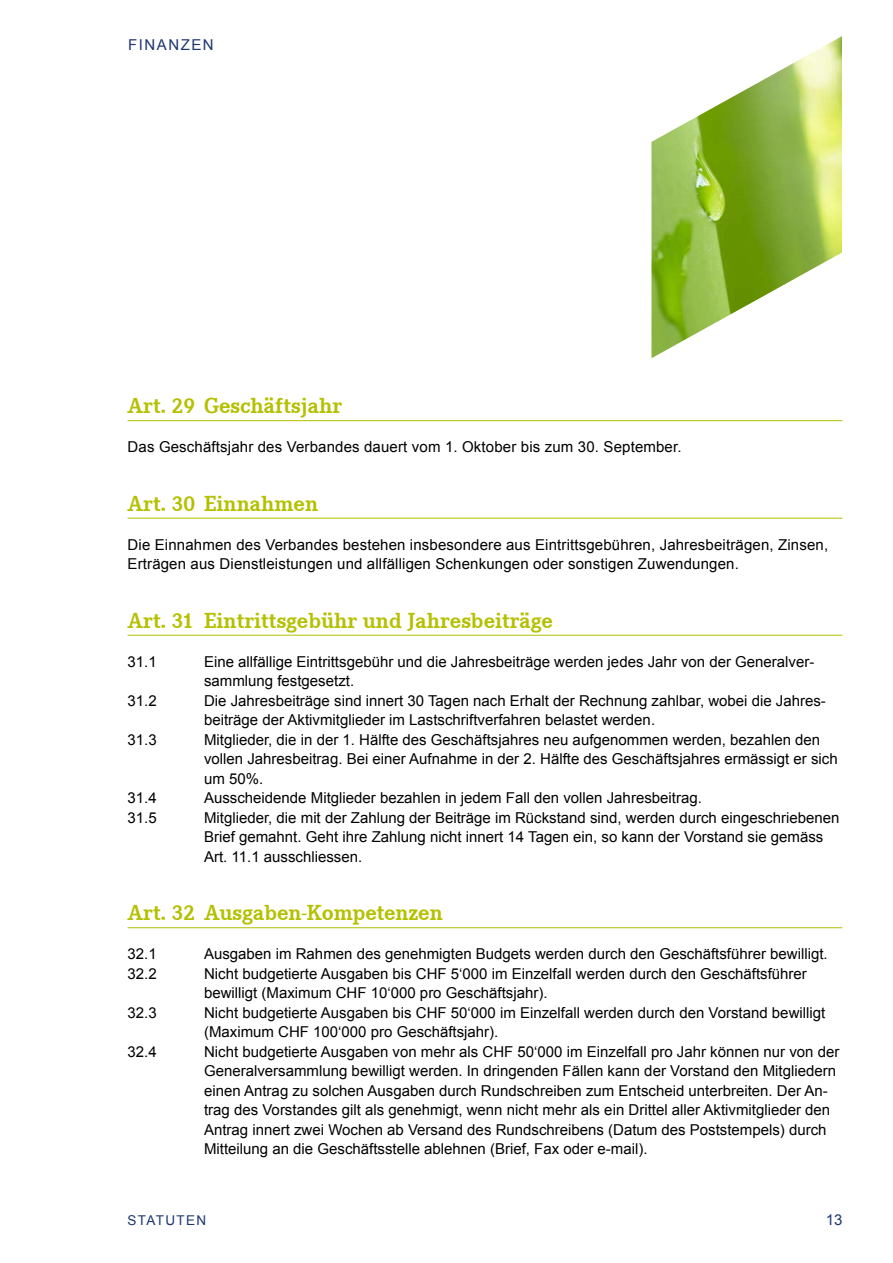
<style>
.page{position:relative;width:893px;height:1263px;background:#fff}
.page>*{position:absolute;margin:0;border:0;box-sizing:border-box;transform-origin:0 0}
.t1{font:700 22.5px "Corporate E";color:#b4c000}
.t2{font:15px/19.5px "Arial";color:#000}
.t3{font:15px "Arial";color:#1d376f}
.t4{font:13.5px "Arial";letter-spacing:.1em;color:#1d376f}
</style>
<div class="page">
<img style="left:651px;top:36px;width:191px;height:322px">
<hr style="left:128px;top:420px;width:714px;height:1px;background:#b4c000">
<hr style="left:128px;top:518px;width:714px;height:1px;background:#b4c000">
<hr style="left:128px;top:635px;width:714px;height:1px;background:#b4c000">
<hr style="left:128px;top:927px;width:714px;height:1px;background:#b4c000">
<p class="t3" style="left:128px;top:35px;width:22px">Finanzen</p>
<h1 class="t1" style="left:128px;top:393px;width:216px">Art. 29 Geschäftsjahr</h1>
<p class="t2" style="left:128px;top:437px;width:556px">Das Geschäftsjahr des Verbandes dauert vom 1. Oktober bis zum 30. September.</p>
<h1 class="t1" style="left:128px;top:490px;width:192px">Art. 30 Einnahmen</h1>
<p class="t2" style="left:128px;top:535px;width:702px">Die Einnahmen des Verbandes bestehen insbesondere aus Eintrittsgebühren, Jahresbeiträgen, Zinsen,<br>Erträgen aus Dienstleistungen und allfälligen Schenkungen oder sonstigen Zuwendungen.</p>
<h1 class="t1" style="left:128px;top:607px;width:427px">Art. 31 Eintrittsgebühr und Jahresbeiträge</h1>
<p class="t2" style="left:128px;top:652px;width:31px">31.1</p>
<p class="t2" style="left:204px;top:652px;width:612px">Eine allfällige Eintrittsgebühr und die Jahresbeiträge werden jedes Jahr von der Generalver&shy;sammlung festgesetzt.</p>
<p class="t2" style="left:128px;top:691px;width:31px">31.2</p>
<p class="t2" style="left:204px;top:691px;width:623px">Die Jahresbeiträge sind innert 30 Tagen nach Erhalt der Rechnung zahlbar, wobei die Jahres&shy;beiträge der Aktivmitglieder im Lastschriftverfahren belastet werden.</p>
<p class="t2" style="left:128px;top:730px;width:31px">31.3</p>
<p class="t2" style="left:204px;top:730px;width:635px">Mitglieder, die in der 1. Hälfte des Geschäftsjahres neu aufgenommen werden, bezahlen den vollen Jahresbeitrag. Bei einer Aufnahme in der 2. Hälfte des Geschäftsjahres ermässigt er sich um 50%.</p>
<p class="t2" style="left:128px;top:788px;width:31px">31.4</p>
<p class="t2" style="left:204px;top:788px;width:499px">Ausscheidende Mitglieder bezahlen in jedem Fall den vollen Jahresbeitrag.</p>
<p class="t2" style="left:128px;top:808px;width:31px">31.5</p>
<p class="t2" style="left:204px;top:808px;width:637px">Mitglieder, die mit der Zahlung der Beiträge im Rückstand sind, werden durch eingeschriebenen<br>Brief gemahnt. Geht ihre Zahlung nicht innert 14 Tagen ein, so kann der Vorstand sie gemäss<br>Art. 11.1 ausschliessen.</p>
<h1 class="t1" style="left:128px;top:900px;width:317px">Art. 32 Ausgaben-Kompetenzen</h1>
<p class="t2" style="left:128px;top:944px;width:31px">32.1</p>
<p class="t2" style="left:204px;top:944px;width:625px">Ausgaben im Rahmen des genehmigten Budgets werden durch den Geschäftsführer bewilligt.</p>
<p class="t2" style="left:128px;top:964px;width:31px">32.2</p>
<p class="t2" style="left:204px;top:964px;width:604px">Nicht budgetierte Ausgaben bis CHF 5‘000 im Einzelfall werden durch den Geschäftsführer bewilligt (Maximum CHF 10‘000 pro Geschäftsjahr).</p>
<p class="t2" style="left:128px;top:1003px;width:31px">32.3</p>
<p class="t2" style="left:204px;top:1003px;width:623px">Nicht budgetierte Ausgaben bis CHF 50‘000 im Einzelfall werden durch den Vorstand bewilligt (Maximum CHF 100‘000 pro Geschäftsjahr).</p>
<p class="t2" style="left:128px;top:1042px;width:31px">32.4</p>
<p class="t2" style="left:204px;top:1042px;width:637px">Nicht budgetierte Ausgaben von mehr als CHF 50‘000 im Einzelfall pro Jahr können nur von der Generalversammlung bewilligt werden. In dringenden Fällen kann der Vorstand den Mitgliedern einen Antrag zu solchen Ausgaben durch Rundschreiben zum Entscheid unterbreiten. Der An&shy;trag des Vorstandes gilt als genehmigt, wenn nicht mehr als ein Drittel aller Aktivmitglieder den Antrag innert zwei Wochen ab Versand des Rundschreibens (Datum des Poststempels) durch Mitteilung an die Geschäftsstelle ablehnen (Brief, Fax oder e-mail).</p>
<p class="t4" style="left:128px;top:1211px;width:80px">statuten</p>
<p class="t3" style="left:826px;top:1209px;width:18px">13</p>
</div>
